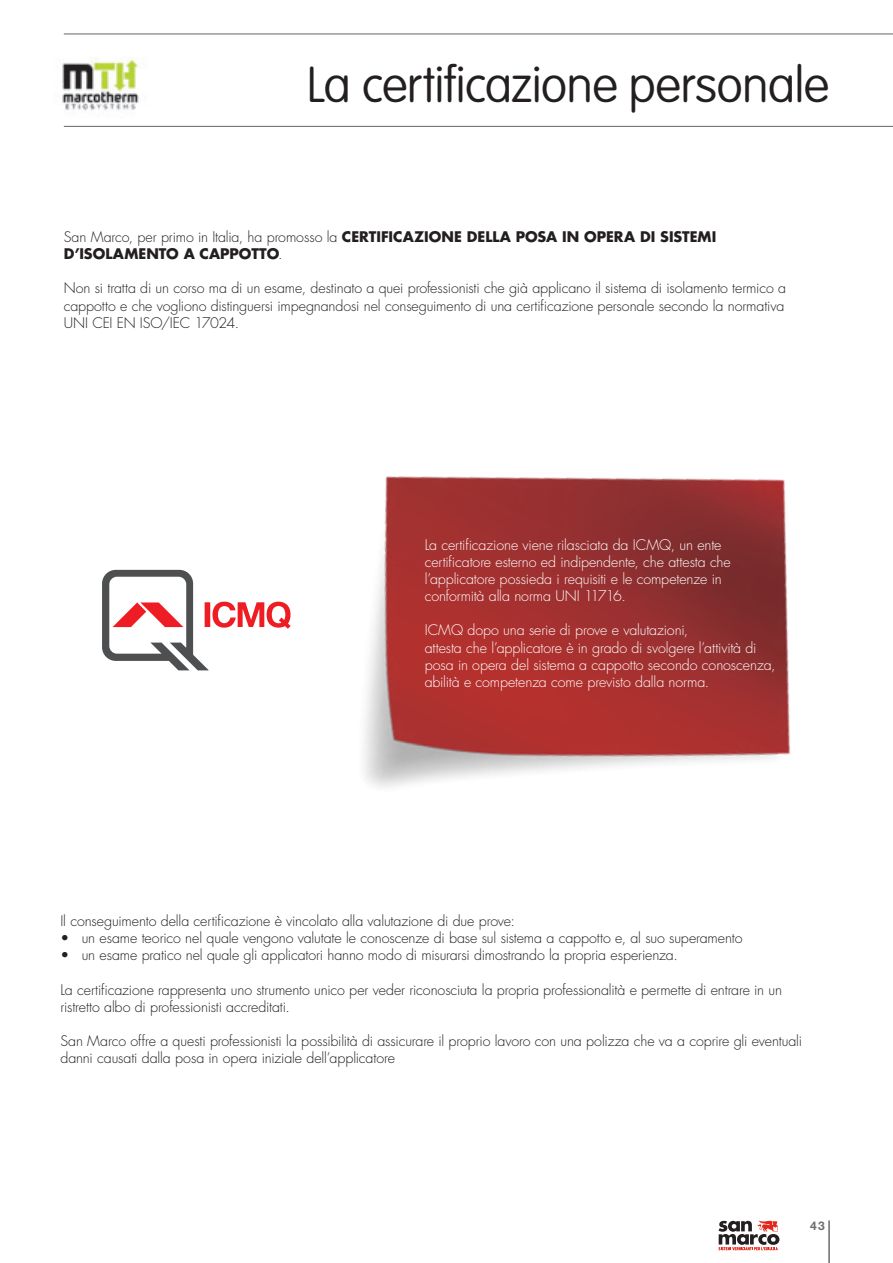
<style>
.page{position:relative;width:893px;height:1263px;background:#fff}
.page>*{position:absolute;margin:0;border:0;box-sizing:border-box;transform-origin:0 0}
.titoli{font:100 49.5px "VAG Rounded Std";letter-spacing:-.015em;color:#231f20}
.testo_normale{font:300 14.25px/17.1px "Futura Std";letter-spacing:-.01em;color:#231f20}
.testo_normale-2{font:300 14.25px/17.1px "Futura Std";letter-spacing:-.005em;color:#fff}
.testo_normale_indent{font:300 14.25px "Futura Std";letter-spacing:-.01em;color:#231f20}
.testo_normale-3{font:700 14.25px/17.1px "Futura Std";letter-spacing:.005em;color:#231f20}
.t1{font:700 12px "Helvetica Neue";color:#6c6d70}
.s1{font-weight:300}
</style>
<div class="page">
<svg style="left:102px;top:570px;width:189px;height:100px"></svg>
<img style="left:62px;top:59px;width:85px;height:67px">
<img style="left:363px;top:476px;width:428px;height:311px">
<hr style="left:64px;top:34px;width:829px;height:1px;background:#231f20">
<hr style="left:64px;top:126px;width:829px;height:1px;background:#231f20">
<hr style="left:829px;top:1220px;width:1px;height:43px;background:#231f20">
<svg style="left:718px;top:1220px;width:61px;height:30px"></svg>
<p class="titoli" style="left:307px;top:56px;width:524px">La certificazione personale</p>
<p class="testo_normale-3" style="left:64px;top:228px;width:654px"><span class="s1">San Marco, per primo in Italia, ha promosso la</span> CERTIFICAZIONE DELLA POSA IN OPERA DI SISTEMI<br>D’ISOLAMENTO A CAPPOTTO<span class="s1">.</span></p>
<p class="testo_normale" style="left:64px;top:280px;width:724px">Non si tratta di un corso ma di un esame, destinato a quei professionisti che già applicano il sistema di isolamento termico a cappotto e che vogliono distinguersi impegnandosi nel conseguimento di una certificazione personale secondo la normativa</p>
<p class="testo_normale" style="left:64px;top:314px;width:177px">UNI CEI EN ISO/IEC 17024.</p>
<p class="testo_normale-2" style="left:425px;top:537px;width:298px">La certificazione viene rilasciata da ICMQ, un ente</p>
<p class="testo_normale-2" style="left:425px;top:554px;width:308px">certificatore esterno ed indipendente, che attesta che</p>
<p class="testo_normale-2" style="left:425px;top:571px;width:299px">l’applicatore possieda i requisiti e le competenze in</p>
<p class="testo_normale-2" style="left:425px;top:588px;width:203px">conformità alla norma UNI 11716.</p>
<p class="testo_normale-2" style="left:425px;top:622px;width:265px">ICMQ dopo una serie di prove e valutazioni,</p>
<p class="testo_normale-2" style="left:425px;top:639px;width:352px">attesta che l’applicatore è in grado di svolgere l’attività di posa in opera del sistema a cappotto secondo conoscenza, abilità e competenza come previsto dalla norma.</p>
<p class="testo_normale" style="left:60px;top:913px;width:456px">Il conseguimento della certificazione è vincolato alla valutazione di due prove:</p>
<p class="testo_normale_indent" style="left:60px;top:929px;width:684px">• un esame teorico nel quale vengono valutate le conoscenze di base sul sistema a cappotto e, al suo superamento</p>
<p class="testo_normale_indent" style="left:60px;top:946px;width:619px">• un esame pratico nel quale gli applicatori hanno modo di misurarsi dimostrando la propria esperienza.</p>
<p class="testo_normale" style="left:60px;top:981px;width:723px">La certificazione rappresenta uno strumento unico per veder riconosciuta la propria professionalità e permette di entrare in un ristretto albo di professionisti accreditati.</p>
<p class="testo_normale" style="left:60px;top:1032px;width:743px">San Marco offre a questi professionisti la possibilità di assicurare il proprio lavoro con una polizza che va a coprire gli eventuali danni causati dalla posa in opera iniziale dell’applicatore</p>
<p class="t1" style="left:810px;top:1218px;width:16px">43</p>
</div>
